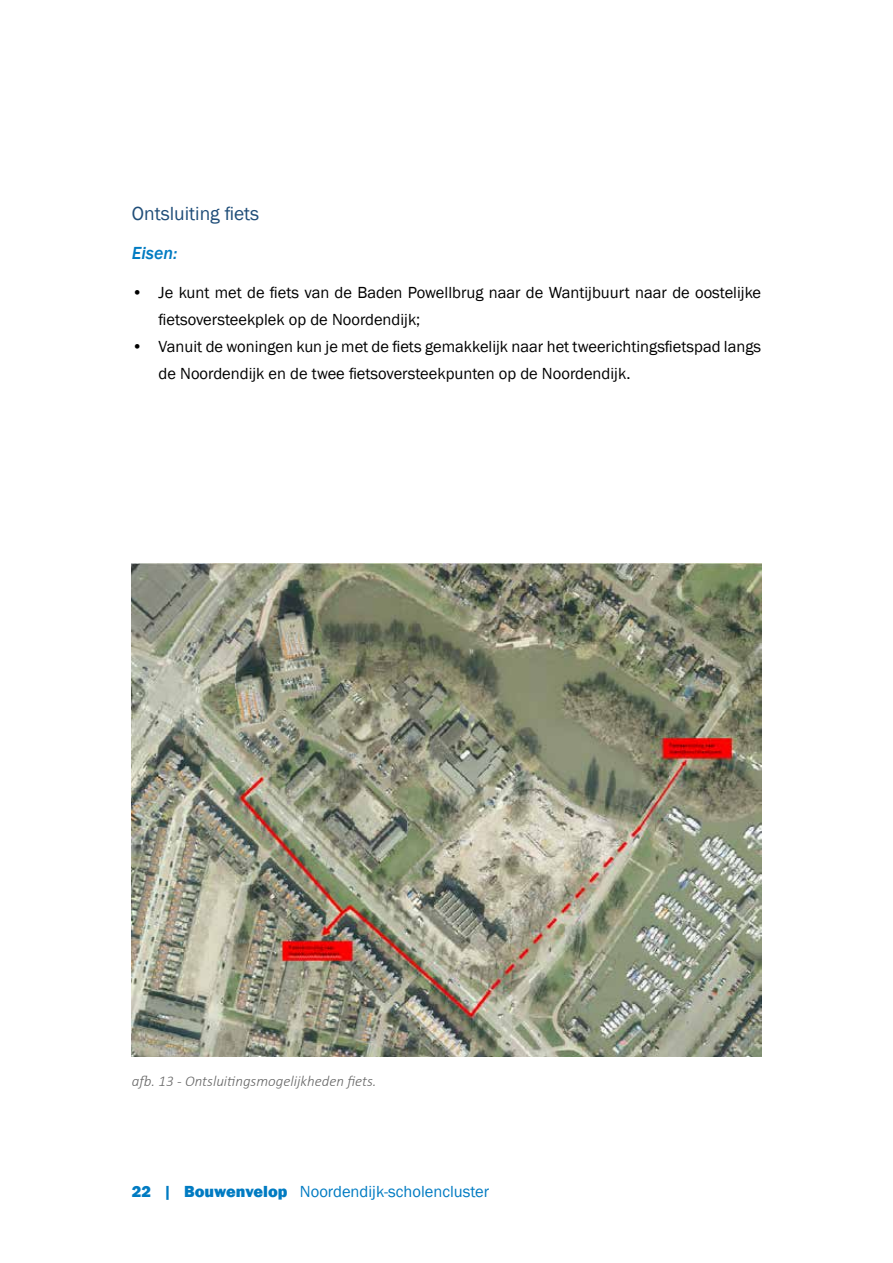
<style>
.page{position:relative;width:893px;height:1263px;background:#fff}
.page>*{position:absolute;margin:0;border:0;box-sizing:border-box;transform-origin:0 0}
.t1{font:19.5px "Franklin Gothic";color:#1f4d78}
.t2{font:italic 500 18px "Franklin Gothic";color:#007bc2}
.t3{font:16.5px/27px "Franklin Gothic";color:#000}
.t4{font:16.5px "Franklin Gothic";color:#007bc2}
.t5{font:italic 300 15px "Calibri";color:#666}
.s1{font-weight:800}
</style>
<div class="page">
<img style="left:132px;top:563px;width:629px;height:494px">
<p class="t1" style="left:132px;top:201px;width:129px">Ontsluiting fiets</p>
<p class="t2" style="left:132px;top:242px;width:47px">Eisen:</p>
<p class="t3" style="left:159px;top:279px;width:604px;text-indent:-27px">• Je kunt met de fiets van de Baden Powellbrug naar de Wantijbuurt naar de oostelijke fietsoversteekplek op de Noordendijk;</p>
<p class="t3" style="left:159px;top:333px;width:604px;text-indent:-27px">• Vanuit de woningen kun je met de fiets gemakkelijk naar het tweerichtingsfietspad langs de Noordendijk en de twee fietsoversteekpunten op de Noordendijk.</p>
<p class="t5" style="left:132px;top:1071px;width:246px">afb. 13 - Ontsluitingsmogelijkheden fiets.</p>
<p class="t4" style="left:132px;top:1181px;width:359px"><span class="s1">22 | Bouwenvelop</span> Noordendijk-scholencluster</p>
</div>
